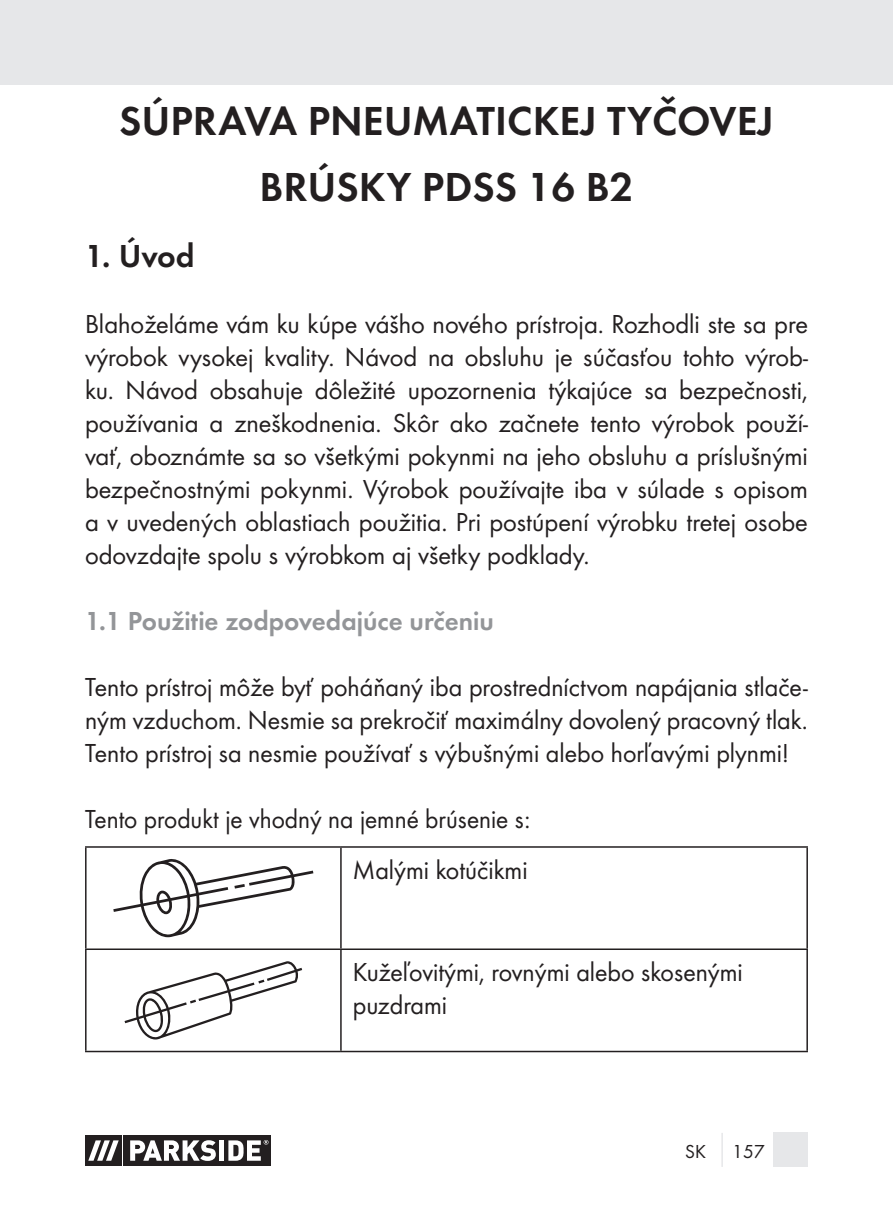
<style>
.page{position:relative;width:893px;height:1208px;background:#fff}
.page>*{position:absolute;margin:0;border:0;box-sizing:border-box;transform-origin:0 0}
.t1{font:600 42px/66px "Futura Pro";color:#231f20;text-align:center}
.t2{font:600 33px "Futura Pro";color:#231f20}
.t3{font:27px/33px "Futura Pro";color:#231f20;text-align:justify}
.t4{font:27px/50.4px "Futura Pro";color:#231f20;text-align:right;scale:.96 1}
.t5{font:600 27px "Futura Pro";color:#939598}
.t6{font:19.5px "Futura Pro";color:#231f20}
</style>
<div class="page">
<div style="left:774px;top:1132px;width:34px;height:34px;background:#e6e7e9"></div>
<hr style="left:721px;top:1132px;width:2px;height:34px;background:#e6e7e9">
<div style="left:0;top:0;width:893px;height:85px;background:#e6e7e9"></div>
<svg style="left:85px;top:1135px;width:186px;height:31px"></svg>
<div style="left:85px;top:1135px;width:37px;height:30px;background:#231f20"></div>
<div style="left:124px;top:1135px;width:147px;height:30px;background:#231f20"></div>
<svg style="left:88px;top:1140px;width:31px;height:20px"></svg>
<svg style="left:130px;top:1140px;width:86px;height:20px"></svg>
<div style="left:219px;top:1140px;width:5px;height:20px;background:#fff"></div>
<svg style="left:228px;top:1140px;width:41px;height:20px"></svg>
<svg style="left:87px;top:847px;width:253px;height:193px"></svg>
<hr style="left:340px;top:847px;width:2px;height:101px;background:#231f20">
<hr style="left:340px;top:950px;width:2px;height:100px;background:#231f20">
<hr style="left:85px;top:846px;width:256px;height:1px;background:#231f20">
<hr style="left:85px;top:847px;width:2px;height:101px;background:#231f20">
<hr style="left:341px;top:846px;width:467px;height:1px;background:#231f20">
<hr style="left:806px;top:847px;width:2px;height:101px;background:#231f20">
<hr style="left:85px;top:948px;width:256px;height:2px;background:#231f20">
<hr style="left:85px;top:950px;width:2px;height:100px;background:#231f20">
<hr style="left:341px;top:948px;width:467px;height:2px;background:#231f20">
<hr style="left:806px;top:950px;width:2px;height:100px;background:#231f20">
<hr style="left:85px;top:1050px;width:256px;height:2px;background:#231f20">
<hr style="left:341px;top:1050px;width:467px;height:2px;background:#231f20">
<svg style="left:113px;top:857px;width:200px;height:80px"></svg>
<svg style="left:125px;top:960px;width:177px;height:79px"></svg>
<h1 class="t1" style="left:119px;top:85px;width:656px">SÚPRAVA PNEUMATICKEJ TYČOVEJ<br>BRÚSKY PDSS 16 B2</h1>
<p class="t2" style="left:85px;top:232px;width:111px">1. Úvod</p>
<p class="t3" style="left:85px;top:306px;width:724px">Blahoželáme vám ku kúpe vášho nového prístroja. Rozhodli ste sa pre výrobok vysokej kvality. Návod na obsluhu je súčasťou tohto výrob&shy;ku. Návod obsahuje dôležité upozornenia týkajúce sa bezpečnosti, používania a zneškodnenia. Skôr ako začnete tento výrobok použí&shy;vať, oboznámte sa so všetkými pokynmi na jeho obsluhu a príslušnými bezpečnostnými pokynmi. Výrobok používajte iba v súlade s opisom a v uvedených oblastiach použitia. Pri postúpení výrobku tretej osobe odovzdajte spolu s výrobkom aj všetky podklady.</p>
<p class="t5" style="left:85px;top:601px;width:410px">1.1 Použitie zodpovedajúce určeniu</p>
<p class="t3" style="left:85px;top:669px;width:724px">Tento prístroj môže byť poháňaný iba prostredníctvom napájania stlače&shy;ným vzduchom. Nesmie sa prekročiť maximálny dovolený pracovný tlak.<br>Tento prístroj sa nesmie používať s výbušnými alebo horľavými plynmi!</p>
<p class="t4" style="left:85px;top:793px;width:465px">Tento produkt je vhodný na jemné brúsenie s:<br>Malými kotúčikmi</p>
<p class="t3" style="left:353px;top:954px;width:391px">Kužeľovitými, rovnými alebo skosenými puzdrami</p>
<p class="t6" style="left:685px;top:1138px;width:22px">SK</p>
<p class="t6" style="left:732px;top:1138px;width:34px">157</p>
</div>
